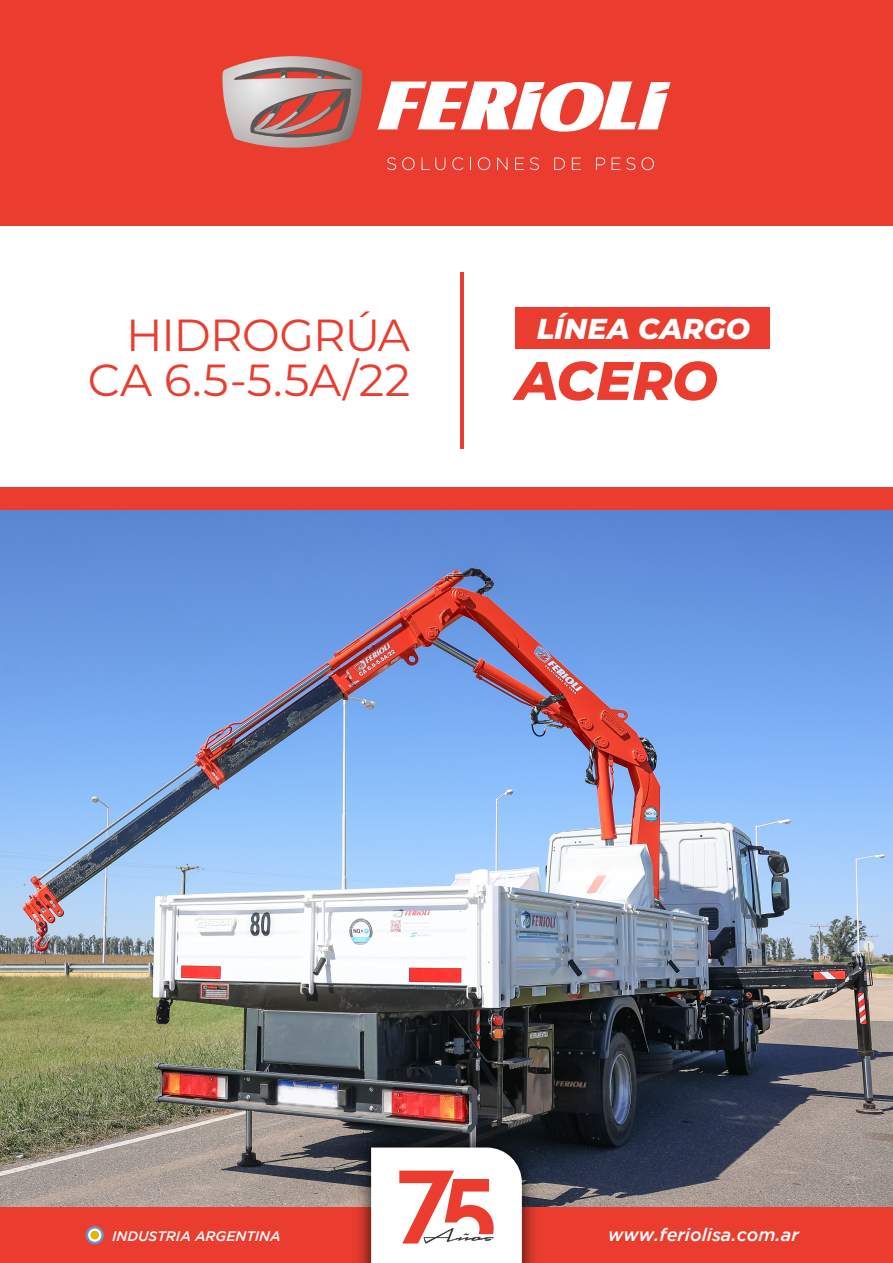
<style>
.page{position:relative;width:893px;height:1263px;background:#fff}
.page>*{position:absolute;margin:0;border:0;box-sizing:border-box;transform-origin:0 0}
.t1{font:italic 800 54.15px "Montserrat";letter-spacing:-.01em;color:#ea3d2f}
.t2{font:44.85px/44.2px "Montserrat";letter-spacing:-.015em;color:#ea3d2f;text-align:right}
.t3{font:italic 800 28.8px "Montserrat";color:#fff}
.t4{font:italic 500 18px "Gotham";color:#fff}
.t5{font:italic 500 13.8px "Gotham";color:#fff}
</style>
<div class="page">
<img style="left:0;top:510px;width:893px;height:697px">
<div style="left:0;top:1207px;width:893px;height:56px;background:#ea3d2f"></div>
<img style="left:347px;top:1123px;width:198px;height:140px">
<svg style="left:371px;top:1147px;width:151px;height:116px"></svg>
<svg style="left:86px;top:1226px;width:18px;height:18px"></svg>
<svg style="left:88px;top:1228px;width:13px;height:14px"></svg>
<div style="left:90px;top:1231px;width:9px;height:8px;background:#e5b502;border-radius:50%"></div>
<div style="left:0;top:0;width:893px;height:226px;background:#ea3d2f"></div>
<div style="left:0;top:487px;width:893px;height:23px;background:#ea3d2f"></div>
<div style="left:515px;top:307px;width:255px;height:41px;background:#ea3d2f"></div>
<hr style="left:461px;top:272px;width:3px;height:176px;background:#ea3d2f">
<svg style="left:387px;top:157px;width:9px;height:13px"></svg>
<svg style="left:402px;top:157px;width:13px;height:13px"></svg>
<svg style="left:422px;top:158px;width:23px;height:12px"></svg>
<svg style="left:452px;top:157px;width:11px;height:13px"></svg>
<svg style="left:470px;top:158px;width:1px;height:12px"></svg>
<svg style="left:478px;top:157px;width:12px;height:13px"></svg>
<svg style="left:497px;top:158px;width:10px;height:12px"></svg>
<svg style="left:515px;top:158px;width:9px;height:12px"></svg>
<svg style="left:530px;top:157px;width:9px;height:13px"></svg>
<svg style="left:554px;top:158px;width:11px;height:12px"></svg>
<svg style="left:572px;top:158px;width:9px;height:12px"></svg>
<svg style="left:596px;top:158px;width:9px;height:12px"></svg>
<svg style="left:612px;top:158px;width:8px;height:12px"></svg>
<svg style="left:626px;top:157px;width:9px;height:13px"></svg>
<svg style="left:641px;top:157px;width:13px;height:13px"></svg>
<svg style="left:377px;top:82px;width:293px;height:50px"></svg>
<svg style="left:222px;top:56px;width:140px;height:92px"></svg>
<img style="left:226px;top:1032px;width:163px;height:129px">
<p class="t2" style="left:88px;top:312px;width:324px">HIDROGRÚA<br>CA 6.5-5.5A/22</p>
<p class="t3" style="left:537px;top:308px;width:215px">LÍNEA CARGO</p>
<p class="t1" style="left:516px;top:341px;width:203px">ACERO</p>
<p class="t5" style="left:112px;top:1228px;width:170px">INDUSTRIA ARGENTINA</p>
<p class="t4" style="left:608px;top:1225px;width:192px">www.feriolisa.com.ar</p>
</div>
